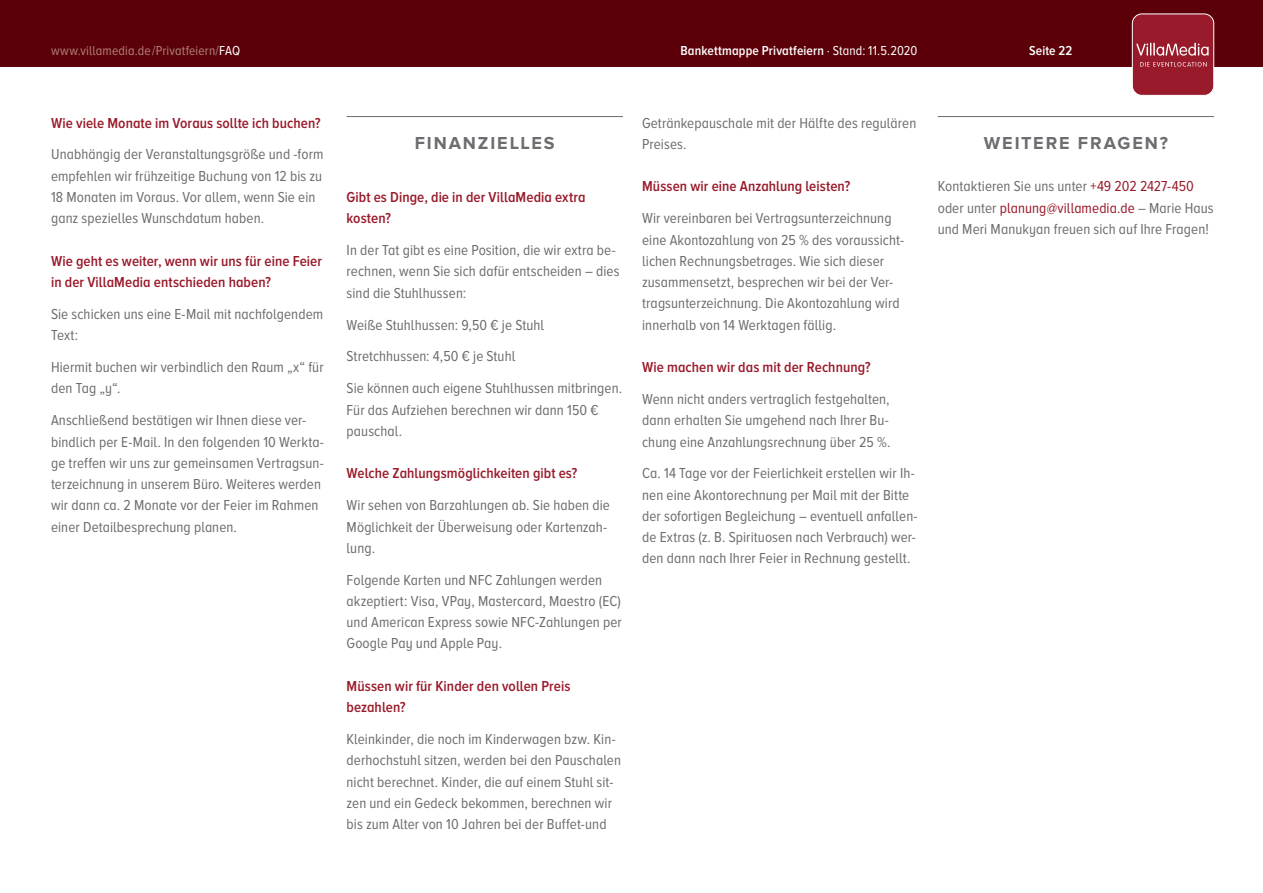
<style>
.page{position:relative;width:1263px;height:893px;background:#fff}
.page>*{position:absolute;margin:0;border:0;box-sizing:border-box;transform-origin:0 0}
.FAQ_1_-_Kapitel{font:700 18px "Proxima Nova";letter-spacing:.105em;color:#6c6d70}
.FAQ_3_-_Antwort{font:15px/21.3px "Proxima Nova A Cond";letter-spacing:.005em;color:#6c6d70}
.FAQ_2_-_Frage{font:600 15px/21.3px "Proxima Nova A Cond";letter-spacing:.005em;color:#991a2a}
.t1{font:600 13.5px "Proxima Nova A Cond";letter-spacing:.01em;color:#fff}
.t2{font:13.5px "Proxima Nova A Cond";letter-spacing:.01em;color:#b08178}
.s1{color:#fff}
.s2{font-weight:400}
.s3{color:#991a2a}
</style>
<div class="page">
<div style="left:0;top:0;width:1263px;height:66px;background:#5b0008"></div>
<div style="left:1132px;top:14px;width:82px;height:81px;background:#991a2a;border-radius:10px"></div>
<div style="left:1132px;top:14px;width:82px;height:82px;border:1px solid #fff;border-radius:10px"></div>
<svg style="left:1136px;top:43px;width:72px;height:13px"></svg>
<svg style="left:1140px;top:62px;width:67px;height:5px"></svg>
<hr style="left:347px;top:116px;width:276px;height:1px;background:#6c6d70">
<hr style="left:938px;top:116px;width:276px;height:1px;background:#6c6d70">
<p class="t2" style="left:51px;top:43px;width:191px">www.villamedia.de/Privatfeiern/<span class="s1">FAQ</span></p>
<p class="t1" style="left:680px;top:43px;width:239px">Bankettmappe Privatfeiern <span class="s2">· Stand: 11.5.2020</span></p>
<p class="t1" style="left:1029px;top:43px;width:45px">Seite 22</p>
<p class="FAQ_2_-_Frage" style="left:51px;top:112px;width:271px">Wie viele Monate im Voraus sollte ich buchen?</p>
<p class="FAQ_3_-_Antwort" style="left:51px;top:144px;width:274px">Unabhängig der Veranstaltungsgröße und -form empfehlen wir frühzeitige Buchung von 12 bis zu 18 Monaten im Voraus. Vor allem, wenn Sie ein ganz spezielles Wunschdatum haben.</p>
<p class="FAQ_2_-_Frage" style="left:51px;top:250px;width:273px">Wie geht es weiter, wenn wir uns für eine Feier in der VillaMedia entschieden haben?</p>
<p class="FAQ_3_-_Antwort" style="left:51px;top:303px;width:274px">Sie schicken uns eine E-Mail mit nachfolgendem<br>Text:</p>
<p class="FAQ_3_-_Antwort" style="left:51px;top:356px;width:274px">Hiermit buchen wir verbindlich den Raum „x“ für den Tag „y“.</p>
<p class="FAQ_3_-_Antwort" style="left:51px;top:409px;width:274px">Anschließend bestätigen wir Ihnen diese ver&shy;bindlich per E-Mail. In den folgenden 10 Werkta&shy;ge treffen wir uns zur gemeinsamen Vertragsun&shy;terzeichnung in unserem Büro. Weiteres werden wir dann ca. 2 Monate vor der Feier im Rahmen einer Detailbesprechung planen.</p>
<p class="FAQ_1_-_Kapitel" style="left:415px;top:132px;width:142px">FINANZIELLES</p>
<p class="FAQ_2_-_Frage" style="left:347px;top:186px;width:240px">Gibt es Dinge, die in der VillaMedia extra kosten?</p>
<p class="FAQ_3_-_Antwort" style="left:347px;top:239px;width:274px">In der Tat gibt es eine Position, die wir extra be&shy;rechnen, wenn Sie sich dafür entscheiden – dies sind die Stuhlhussen:</p>
<p class="FAQ_3_-_Antwort" style="left:347px;top:314px;width:199px">Weiße Stuhlhussen: 9,50 € je Stuhl</p>
<p class="FAQ_3_-_Antwort" style="left:347px;top:346px;width:170px">Stretchhussen: 4,50 € je Stuhl</p>
<p class="FAQ_3_-_Antwort" style="left:347px;top:378px;width:277px">Sie können auch eigene Stuhlhussen mitbringen.<br>Für das Aufziehen berechnen wir dann 150 € pauschal.</p>
<p class="FAQ_2_-_Frage" style="left:347px;top:463px;width:232px">Welche Zahlungsmöglichkeiten gibt es?</p>
<p class="FAQ_3_-_Antwort" style="left:347px;top:495px;width:265px">Wir sehen von Barzahlungen ab. Sie haben die<br>Möglichkeit der Überweisung oder Kartenzah&shy;lung.</p>
<p class="FAQ_3_-_Antwort" style="left:347px;top:569px;width:277px">Folgende Karten und NFC Zahlungen werden akzeptiert: Visa, VPay, Mastercard, Maestro (EC) und American Express sowie NFC-Zahlungen per Google Pay und Apple Pay.</p>
<p class="FAQ_2_-_Frage" style="left:347px;top:675px;width:225px">Müssen wir für Kinder den vollen Preis bezahlen?</p>
<p class="FAQ_3_-_Antwort" style="left:347px;top:728px;width:276px">Kleinkinder, die noch im Kinderwagen bzw. Kin&shy;derhochstuhl sitzen, werden bei den Pauschalen nicht berechnet. Kinder, die auf einem Stuhl sit&shy;zen und ein Gedeck bekommen, berechnen wir bis zum Alter von 10 Jahren bei der Buffet-und</p>
<p class="FAQ_3_-_Antwort" style="left:642px;top:112px;width:276px">Getränkepauschale mit der Hälfte des regulären<br>Preises.</p>
<p class="FAQ_2_-_Frage" style="left:642px;top:176px;width:210px">Müssen wir eine Anzahlung leisten?</p>
<p class="FAQ_3_-_Antwort" style="left:642px;top:208px;width:263px">Wir vereinbaren bei Vertragsunterzeichnung eine Akontozahlung von 25 % des voraussicht&shy;lichen Rechnungsbetrages. Wie sich dieser zusammensetzt, besprechen wir bei der Ver&shy;tragsunterzeichnung. Die Akontozahlung wird innerhalb von 14 Werktagen fällig.</p>
<p class="FAQ_2_-_Frage" style="left:642px;top:356px;width:230px">Wie machen wir das mit der Rechnung?</p>
<p class="FAQ_3_-_Antwort" style="left:642px;top:388px;width:250px;text-align:justify">Wenn nicht anders vertraglich festgehalten, dann erhalten Sie umgehend nach Ihrer Bu&shy;chung eine Anzahlungsrechnung über 25 %.</p>
<p class="FAQ_3_-_Antwort" style="left:642px;top:463px;width:277px">Ca. 14 Tage vor der Feierlichkeit erstellen wir Ih&shy;nen eine Akontorechnung per Mail mit der Bitte der sofortigen Begleichung – eventuell anfallen&shy;de Extras (z. B. Spirituosen nach Verbrauch) wer&shy;den dann nach Ihrer Feier in Rechnung gestellt.</p>
<p class="FAQ_1_-_Kapitel" style="left:984px;top:132px;width:186px">WEITERE FRAGEN?</p>
<p class="FAQ_3_-_Antwort" style="left:938px;top:176px;width:278px">Kontaktieren Sie uns unter <span class="s3">+49 202 2427-450 </span>oder unter <span class="s3">planung@villamedia.de</span> – Marie Haus und Meri Manukyan freuen sich auf Ihre Fragen!</p>
</div>
